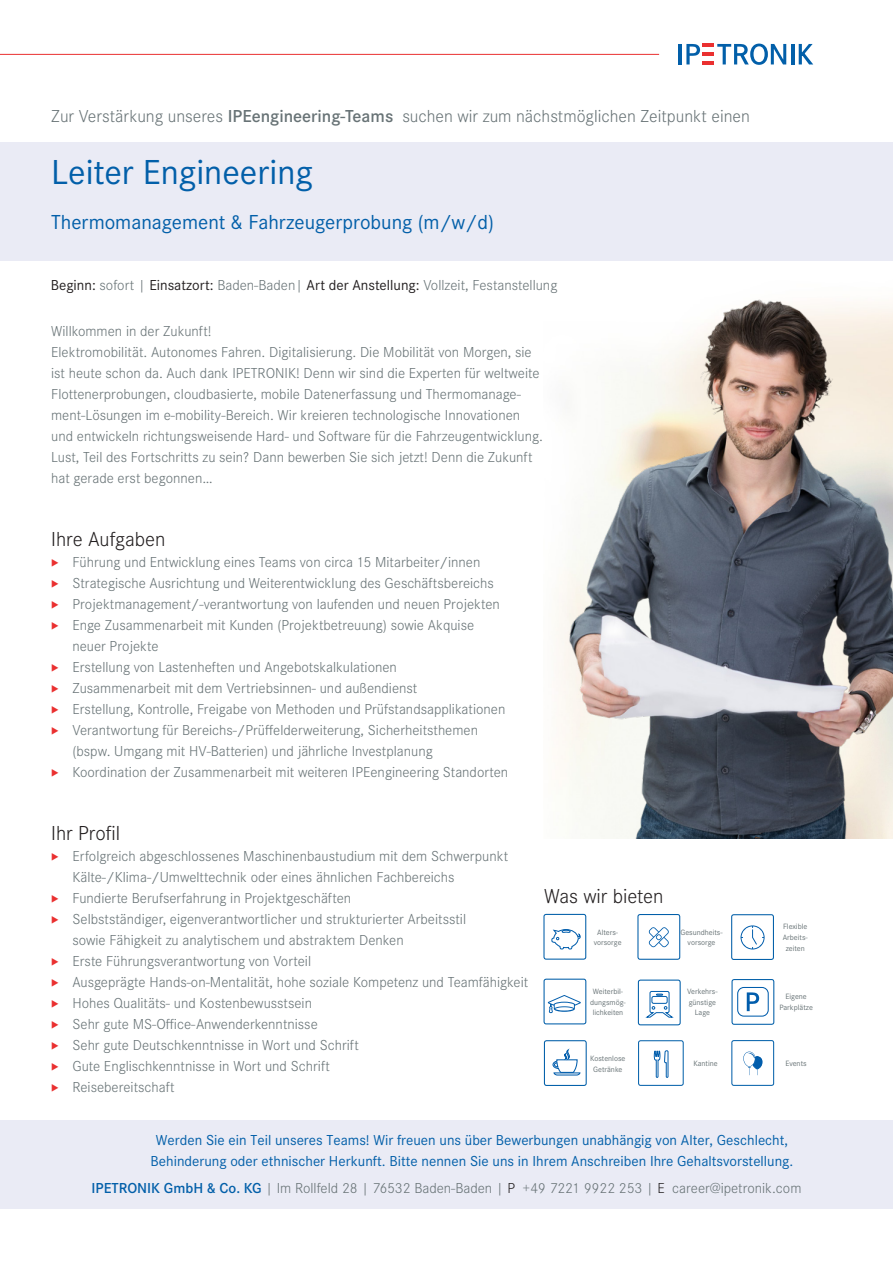
<style>
.page{position:relative;width:893px;height:1263px;background:#fff}
.page>*{position:absolute;margin:0;border:0;box-sizing:border-box;transform-origin:0 0}
._04-fließtext-grau-1{font:36px "Corporate SOT";color:#025fa9}
._04-fließtext-grau-1-2{font:21px "Corporate SOT";color:#025fa9}
._04-fließtext-grau-1-3{font:300 21px "Corporate SOT";color:#231f20}
._02-ueb-bold-blau-10{font:300 21px "Corporate SOT";color:#231f20}
._04-fließtext-grau-1-4{font:300 18px "Corporate SOT";color:#687376}
._04-fließtext-grau-1-5{font:300 15px/21px "Corporate SOT";color:#687376}
._02-ueb-bold-blau-10-2{font:15px "Corporate SOT";color:#025fa9}
._04-fließtext-grau-1-6{font:7.95px/10.6px "Corporate SOT";color:#687376;text-align:center}
.s1{font-weight:600}
.s2{font-weight:400;color:#231f20}
.s3{color:#ea3030}
.s4{font-weight:600;color:#025fa9}
.s5{color:#231f20}
</style>
<div class="page">
<div style="left:0;top:142px;width:893px;height:119px;background:#eaebf5"></div>
<div style="left:0;top:1119px;width:893px;height:89px;background:#eaebf5"></div>
<img style="left:555px;top:299px;width:338px;height:539px">
<div style="left:543px;top:914px;width:43px;height:46px;border:1px solid #025fa9;border-radius:2px"></div>
<svg style="left:551px;top:929px;width:30px;height:21px"></svg>
<div style="left:543px;top:979px;width:43px;height:45px;border:1px solid #025fa9;border-radius:2px"></div>
<svg style="left:548px;top:995px;width:33px;height:18px"></svg>
<div style="left:544px;top:1040px;width:43px;height:46px;border:1px solid #025fa9;border-radius:2px"></div>
<svg style="left:552px;top:1048px;width:29px;height:28px"></svg>
<div style="left:731px;top:979px;width:43px;height:46px;border:1px solid #025fa9;border-radius:2px"></div>
<svg style="left:747px;top:992px;width:12px;height:19px"></svg>
<div style="left:737px;top:987px;width:32px;height:30px;border:1px solid #015dac;border-radius:6px"></div>
<div style="left:637px;top:914px;width:43px;height:46px;border:1px solid #025fa9;border-radius:2px"></div>
<svg style="left:649px;top:927px;width:20px;height:20px"></svg>
<div style="left:731px;top:914px;width:43px;height:46px;border:1px solid #025fa9;border-radius:2px"></div>
<svg style="left:740px;top:925px;width:25px;height:24px"></svg>
<div style="left:638px;top:979px;width:43px;height:46px;border:1px solid #025fa9;border-radius:2px"></div>
<svg style="left:645px;top:990px;width:29px;height:28px"></svg>
<div style="left:731px;top:1040px;width:43px;height:46px;border:1px solid #025fa9;border-radius:2px"></div>
<svg style="left:743px;top:1051px;width:20px;height:24px"></svg>
<div style="left:638px;top:1040px;width:46px;height:46px;border:1px solid #025fa9;border-radius:2px"></div>
<svg style="left:653px;top:1050px;width:16px;height:27px"></svg>
<hr style="left:679px;top:44px;width:3px;height:20px;background:#025fa9">
<hr style="left:791px;top:44px;width:3px;height:20px;background:#025fa9">
<svg style="left:799px;top:44px;width:14px;height:20px"></svg>
<svg style="left:686px;top:44px;width:100px;height:21px"></svg>
<hr style="left:0;top:54px;width:659px;height:1px;background:#ea3030">
<p class="_04-fließtext-grau-1-4" style="left:51px;top:106px;width:700px">Zur Verstärkung unseres <span class="s1">IPEengineering-Teams</span> suchen wir zum nächstmöglichen Zeitpunkt einen</p>
<p class="_04-fließtext-grau-1" style="left:51px;top:152px;width:263px">Leiter Engineering</p>
<p class="_04-fließtext-grau-1-2" style="left:51px;top:210px;width:444px">Thermomanagement &amp; Fahrzeugerprobung (m/w/d)</p>
<p class="_04-fließtext-grau-1-5" style="left:51px;top:274px;width:508px"><span class="s2">Beginn:</span> sofort | <span class="s2">Einsatzort:</span> Baden-Baden| <span class="s2">Art der Anstellung:</span> Vollzeit, Festanstellung</p>
<p class="_04-fließtext-grau-1-5" style="left:51px;top:321px;width:162px">Willkommen in der Zukunft!</p>
<p class="_04-fließtext-grau-1-5" style="left:51px;top:342px;width:493px">Elektromobilität. Autonomes Fahren. Digitalisierung. Die Mobilität von Morgen, sie ist heute schon da. Auch dank IPETRONIK! Denn wir sind die Experten für weltweite Flottenerprobungen, cloudbasierte, mobile Datenerfassung und Thermomanage&shy;ment-Lösungen im e-mobility-Bereich. Wir kreieren technologische Innovationen und entwickeln richtungsweisende Hard- und Software für die Fahrzeugentwicklung.<br>Lust, Teil des Fortschritts zu sein? Dann bewerben Sie sich jetzt! Denn die Zukunft hat gerade erst begonnen…</p>
<p class="_02-ueb-bold-blau-10" style="left:51px;top:528px;width:116px">Ihre Aufgaben</p>
<p class="_04-fließtext-grau-1-5" style="left:51px;top:552px;width:431px"><span class="s3">◆</span> Führung und Entwicklung eines Teams von circa 15 Mitarbeiter/innen</p>
<p class="_04-fließtext-grau-1-5" style="left:51px;top:573px;width:444px"><span class="s3">◆</span> Strategische Ausrichtung und Weiterentwicklung des Geschäftsbereichs</p>
<p class="_04-fließtext-grau-1-5" style="left:51px;top:594px;width:450px"><span class="s3">◆</span> Projektmanagement/-verantwortung von laufenden und neuen Projekten</p>
<p class="_04-fließtext-grau-1-5" style="left:72px;top:615px;width:403px;text-indent:-21px"><span class="s3">◆</span> Enge Zusammenarbeit mit Kunden (Projektbetreuung) sowie Akquise neuer Projekte</p>
<p class="_04-fließtext-grau-1-5" style="left:51px;top:657px;width:347px"><span class="s3">◆</span> Erstellung von Lastenheften und Angebotskalkulationen</p>
<p class="_04-fließtext-grau-1-5" style="left:51px;top:678px;width:368px"><span class="s3">◆</span> Zusammenarbeit mit dem Vertriebsinnen- und außendienst</p>
<p class="_04-fließtext-grau-1-5" style="left:51px;top:699px;width:456px"><span class="s3">◆</span> Erstellung, Kontrolle, Freigabe von Methoden und Prüfstandsapplikationen</p>
<p class="_04-fließtext-grau-1-5" style="left:72px;top:720px;width:407px;text-indent:-21px"><span class="s3">◆</span> Verantwortung für Bereichs-/Prüffelderweiterung, Sicherheitsthemen (bspw. Umgang mit HV-Batterien) und jährliche Investplanung</p>
<p class="_04-fließtext-grau-1-5" style="left:51px;top:762px;width:459px"><span class="s3">◆</span> Koordination der Zusammenarbeit mit weiteren IPEengineering Standorten</p>
<p class="_04-fließtext-grau-1-3" style="left:51px;top:822px;width:70px">Ihr Profil</p>
<p class="_04-fließtext-grau-1-5" style="left:72px;top:846px;width:437px;text-indent:-21px"><span class="s3">◆</span> Erfolgreich abgeschlossenes Maschinenbaustudium mit dem Schwerpunkt<br>Kälte-/Klima-/Umwelttechnik oder eines ähnlichen Fachbereichs</p>
<p class="_04-fließtext-grau-1-5" style="left:51px;top:888px;width:302px"><span class="s3">◆</span> Fundierte Berufserfahrung in Projektgeschäften</p>
<p class="_04-fließtext-grau-1-5" style="left:72px;top:909px;width:395px;text-indent:-21px"><span class="s3">◆</span> Selbstständiger, eigenverantwortlicher und strukturierter Arbeitsstil sowie Fähigkeit zu analytischem und abstraktem Denken</p>
<p class="_04-fließtext-grau-1-5" style="left:51px;top:951px;width:261px"><span class="s3">◆</span> Erste Führungsverantwortung von Vorteil</p>
<p class="_04-fließtext-grau-1-5" style="left:51px;top:972px;width:479px"><span class="s3">◆</span> Ausgeprägte Hands-on-Mentalität, hohe soziale Kompetenz und Teamfähigkeit</p>
<p class="_04-fließtext-grau-1-5" style="left:51px;top:993px;width:262px"><span class="s3">◆</span> Hohes Qualitäts- und Kostenbewusstsein</p>
<p class="_04-fließtext-grau-1-5" style="left:51px;top:1014px;width:268px"><span class="s3">◆</span> Sehr gute MS-Office-Anwenderkenntnisse</p>
<p class="_04-fließtext-grau-1-5" style="left:51px;top:1035px;width:309px"><span class="s3">◆</span> Sehr gute Deutschkenntnisse in Wort und Schrift</p>
<p class="_04-fließtext-grau-1-5" style="left:51px;top:1056px;width:280px"><span class="s3">◆</span> Gute Englischkenntnisse in Wort und Schrift</p>
<p class="_04-fließtext-grau-1-5" style="left:51px;top:1077px;width:125px"><span class="s3">◆</span> Reisebereitschaft</p>
<p class="_04-fließtext-grau-1-3" style="left:544px;top:885px;width:121px">Was wir bieten</p>
<p class="_04-fließtext-grau-1-6" style="left:594px;top:927px;width:29px">Alters&shy;vorsorge</p>
<p class="_04-fließtext-grau-1-6" style="left:680px;top:927px;width:44px">Gesundheits&shy;vorsorge</p>
<p class="_04-fließtext-grau-1-6" style="left:783px;top:921px;width:27px">Flexible<br>Arbeits&shy;zeiten</p>
<p class="_04-fließtext-grau-1-6" style="left:590px;top:986px;width:37px">Weiterbil&shy;dungsmög&shy;lichkeiten</p>
<p class="_04-fließtext-grau-1-6" style="left:687px;top:986px;width:32px">Verkehrs&shy;günstige<br>Lage</p>
<p class="_04-fließtext-grau-1-6" style="left:785px;top:991px;width:23px">Eigene</p>
<p class="_04-fließtext-grau-1-6" style="left:779px;top:1002px;width:35px">Parkplätze</p>
<p class="_04-fließtext-grau-1-6" style="left:590px;top:1053px;width:37px">Kostenlose<br>Getränke</p>
<p class="_04-fließtext-grau-1-6" style="left:693px;top:1058px;width:26px">Kantine</p>
<p class="_04-fließtext-grau-1-6" style="left:785px;top:1058px;width:23px">Events</p>
<p class="_02-ueb-bold-blau-10-2" style="left:156px;top:1131px;width:634px">Werden Sie ein Teil unseres Teams! Wir freuen uns über Bewerbungen unabhängig von Alter, Geschlecht,</p>
<p class="_02-ueb-bold-blau-10-2" style="left:151px;top:1152px;width:644px">Behinderung oder ethnischer Herkunft. Bitte nennen Sie uns in Ihrem Anschreiben Ihre Gehaltsvorstellung.</p>
<p class="_04-fließtext-grau-1-5" style="left:92px;top:1178px;width:711px"><span class="s4">IPETRONIK GmbH &amp; Co. KG</span> | Im Rollfeld 28 | 76532 Baden-Baden | <span class="s5">P</span> +49 7221 9922 253 | <span class="s5">E</span> career@ipetronik.com</p>
</div>
